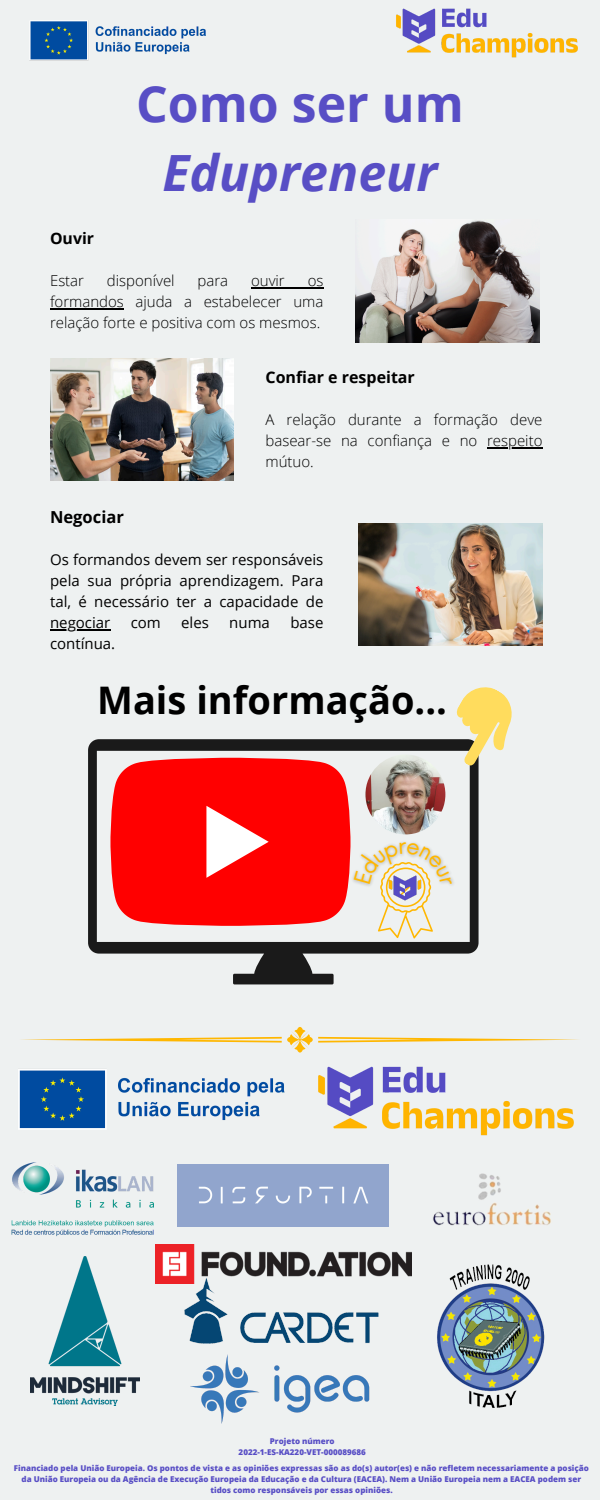
<style>
.page{position:relative;width:600px;height:1500px;background:#eef1f1}
.page>*{position:absolute;margin:0;border:0;box-sizing:border-box;transform-origin:0 0}
.t1{font:italic 700 50px "Open Sans";color:#584ec5}
.t2{font:700 50px "Open Sans";color:#584ec5}
.t3{font:700 38px "Open Sans";color:#000}
.t4{font:700 16.5px "Open Sans";color:#000}
.t5{font:700 16px "Open Sans";color:#000}
.t6{font:700 15.8px "Open Sans";color:#000}
.t7{font:300 15px/21px "Open Sans";color:#000;text-align:justify}
.t8{font:15px/21px "Open Sans";color:#000;text-align:justify}
.t9{font:800 8px/10.7px "Open Sans";color:#584ec5;text-align:center}
</style>
<div class="page">
<svg style="left:88px;top:739px;width:391px;height:245px"></svg>
<svg style="left:436px;top:687px;width:76px;height:90px"></svg>
<img style="left:327px;top:1066px;width:247px;height:70px">
<img style="left:396px;top:8px;width:182px;height:50px">
<img style="left:12px;top:1162px;width:141px;height:74px">
<img style="left:31px;top:1256px;width:108px;height:149px">
<img style="left:181px;top:1283px;width:198px;height:61px">
<img style="left:411px;top:1251px;width:134px;height:157px">
<img style="left:155px;top:1244px;width:256px;height:39px">
<div style="left:177px;top:1164px;width:212px;height:62px;background:#91a5cd"></div>
<img style="left:433px;top:1173px;width:118px;height:53px">
<img style="left:190px;top:1354px;width:180px;height:70px">
<svg style="left:21px;top:1027px;width:558px;height:25px"></svg>
<img style="left:355px;top:220px;width:185px;height:122px">
<img style="left:359px;top:523px;width:184px;height:123px">
<img style="left:365px;top:755px;width:80px;height:79px;border-radius:50%">
<img style="left:50px;top:358px;width:184px;height:123px">
<hr style="left:251px;top:287px;width:72px;height:1px;background:#000">
<hr style="left:50px;top:308px;width:74px;height:1px;background:#000">
<hr style="left:487px;top:447px;width:56px;height:2px;background:#000">
<hr style="left:50px;top:629px;width:60px;height:1px;background:#000">
<img style="left:346px;top:833px;width:116px;height:61px">
<img style="left:29px;top:20px;width:177px;height:41px">
<img style="left:18px;top:1068px;width:357px;height:63px">
<svg style="left:354px;top:842px;width:98px;height:96px"></svg>
<h1 class="t2" style="left:136px;top:68px;width:329px">Como ser um</h1>
<h1 class="t1" style="left:163px;top:138px;width:276px">Edupreneur</h1>
<p class="t6" style="left:50px;top:227px;width:45px">Ouvir</p>
<p class="t7" style="left:50px;top:270px;width:36px">Estar</p>
<p class="t7" style="left:107px;top:270px;width:69px">disponível</p>
<p class="t7" style="left:198px;top:270px;width:32px">para</p>
<p class="t7" style="left:251px;top:270px;width:35px">ouvir</p>
<p class="t7" style="left:50px;top:270px;width:275px;text-indent:258px">os formandos ajuda a estabelecer uma relação forte e positiva com os mesmos.</p>
<h3 class="t5" style="left:266px;top:366px;width:151px">Confiar e respeitar</h3>
<p class="t7" style="left:266px;top:409px;width:278px">A relação durante a formação deve basear-se na confiança e no</p>
<p class="t7" style="left:487px;top:430px;width:57px">respeito</p>
<p class="t7" style="left:266px;top:451px;width:50px">mútuo.</p>
<p class="t4" style="left:50px;top:506px;width:75px">Negociar</p>
<p class="t8" style="left:50px;top:549px;width:275px">Os formandos devem ser responsáveis pela sua própria aprendizagem. Para tal, é necessário ter a capacidade de</p>
<p class="t8" style="left:50px;top:612px;width:62px">negociar</p>
<p class="t8" style="left:131px;top:612px;width:32px">com</p>
<p class="t8" style="left:181px;top:612px;width:29px">eles</p>
<p class="t8" style="left:229px;top:612px;width:42px">numa</p>
<p class="t8" style="left:290px;top:612px;width:35px">base</p>
<p class="t8" style="left:50px;top:633px;width:67px">contínua.</p>
<h2 class="t3" style="left:97px;top:674px;width:351px">Mais informação...</h2>
<p class="t9" style="left:239px;top:1436px;width:129px">Projeto número<br>2022-1-ES-KA220-VET-000089686</p>
<p class="t9" style="left:14px;top:1463px;width:577px">Financiado pela União Europeia. Os pontos de vista e as opiniões expressas são as do(s) autor(es) e não refletem necessariamente a posição da União Europeia ou da Agência de Execução Europeia da Educação e da Cultura (EACEA). Nem a União Europeia nem a EACEA podem ser tidos como responsáveis por essas opiniões.</p>
</div>
